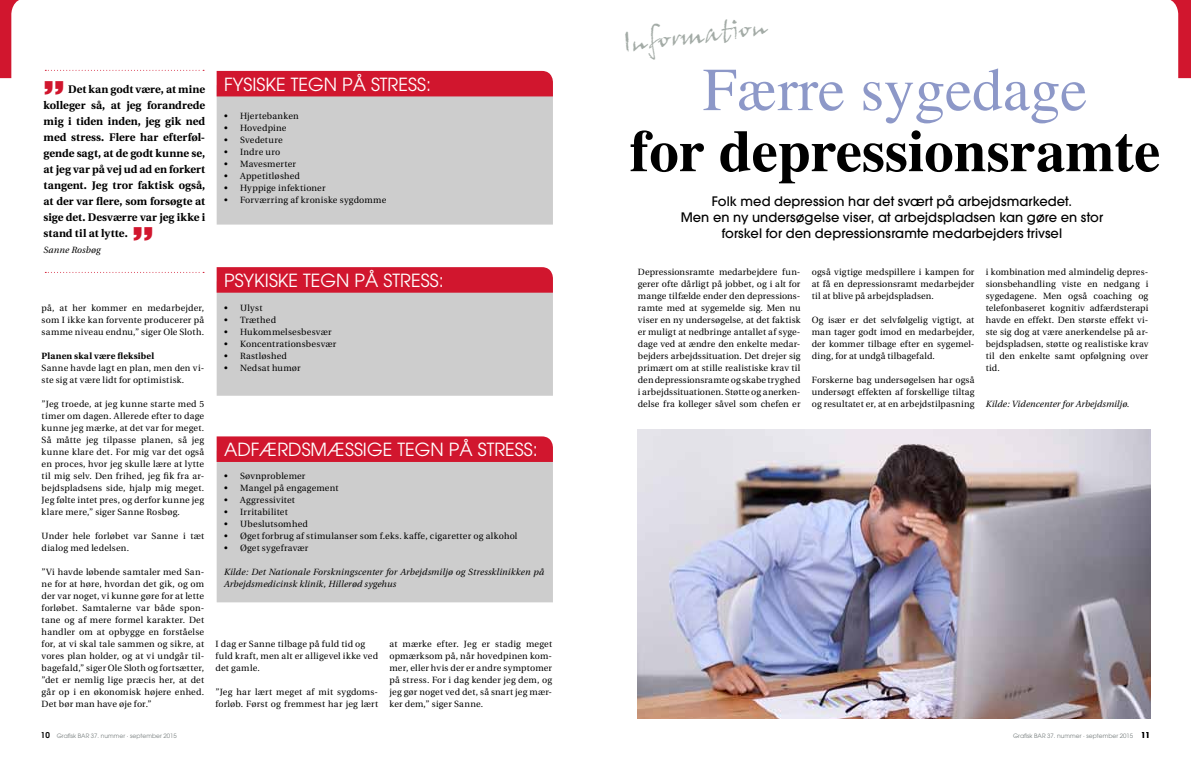
<style>
.page{position:relative;width:1191px;height:766px;background:#fff}
.page>*{position:absolute;margin:0;border:0;box-sizing:border-box;transform-origin:0 0}
.t1{font:61px "Times";color:#8d98c8}
.t2{font:700 59px "Times";color:#000}
.t3{font:700 40px "Lucida";color:#d1162e}
.t4{font:30px "John Handy Plain";color:#a3aba6;scale:.96 1}
.t5{font:18px "Avant Garde";color:#fff}
.t6{font:500 13px/16px "Avant Garde";letter-spacing:.005em;color:#000;text-align:center}
.t7{font:700 11px/16px "Utopia";letter-spacing:.005em;color:#000;text-align:justify}
.t8{font:9px/12px "Utopia";letter-spacing:.02em;color:#000;text-align:justify}
.t9{font:italic 9px/12px "Utopia";letter-spacing:.01em;color:#000}
.t10{font:700 9px "Utopia";letter-spacing:.02em;color:#000}
.t11{font:6px "Avant Garde";color:#777e7e}
.s1{font-weight:600;font-size:8px;color:#000}
</style>
<div class="page">
<svg style="left:1170px;top:0;width:21px;height:78px"></svg>
<svg style="left:0;top:0;width:19px;height:78px"></svg>
<div style="left:217px;top:96px;width:336px;height:128px;background:#cdcdcd"></div>
<div style="left:217px;top:71px;width:336px;height:25px;background:#d1162e"></div>
<img style="left:637px;top:429px;width:513px;height:289px">
<div style="left:217px;top:462px;width:336px;height:140px;background:#cdcdcd"></div>
<div style="left:217px;top:436px;width:336px;height:26px;background:#d1162e"></div>
<div style="left:217px;top:292px;width:336px;height:103px;background:#cdcdcd"></div>
<div style="left:217px;top:267px;width:336px;height:25px;background:#d1162e"></div>
<svg style="left:45px;top:70px;width:159px;height:1px"></svg>
<svg style="left:45px;top:272px;width:159px;height:1px"></svg>
<h3 class="t3" style="left:44px;top:74px;width:23px">”</h3>
<p class="t7" style="left:44px;top:82px;width:163px;text-indent:24px">Det kan godt være, at mine kolleger så, at jeg forandrede mig i tiden inden, jeg gik ned med stress. Flere har efterføl&shy;gende sagt, at de godt kunne se, at jeg var på vej ud ad en forkert tangent. Jeg tror faktisk også, at der var flere, som forsøgte at sige det. Desværre var jeg ikke i stand til at lytte.</p>
<p class="t9" style="left:44px;top:244px;width:58px">Sanne Rosbøg</p>
<h3 class="t3" style="left:132px;top:220px;width:23px">”</h3>
<p class="t8" style="left:42px;top:302px;width:164px">på, at her kommer en medarbejder, som I ikke kan forvente producerer på samme niveau endnu,” siger Ole Sloth.</p>
<p class="t10" style="left:42px;top:351px;width:114px">Planen skal være fleksibel</p>
<p class="t8" style="left:42px;top:362px;width:164px">Sanne havde lagt en plan, men den vi&shy;ste sig at være lidt for optimistisk.</p>
<p class="t8" style="left:42px;top:398px;width:164px">”Jeg troede, at jeg kunne starte med 5 timer om dagen. Allerede efter to dage kunne jeg mærke, at det var for meget.<br>Så måtte jeg tilpasse planen, så jeg kunne klare det. For mig var det også en proces, hvor jeg skulle lære at lytte til mig selv. Den frihed, jeg fik fra ar&shy;bejdspladsens side, hjalp mig meget.<br>Jeg følte intet pres, og derfor kunne jeg klare mere,” siger Sanne Rosbøg.</p>
<p class="t8" style="left:42px;top:530px;width:164px">Under hele forløbet var Sanne i tæt dialog med ledelsen.</p>
<p class="t8" style="left:42px;top:566px;width:164px">”Vi havde løbende samtaler med San&shy;ne for at høre, hvordan det gik, og om der var noget, vi kunne gøre for at lette forløbet. Samtalerne var både spon&shy;tane og af mere formel karakter. Det handler om at opbygge en forståelse for, at vi skal tale sammen og sikre, at vores plan holder, og at vi undgår til&shy;bagefald,” siger Ole Sloth og fortsætter, ”det er nemlig lige præcis her, at det går op i en økonomisk højere enhed.<br>Det bør man have øje for.”</p>
<h3 class="t5" style="left:224px;top:73px;width:209px">FYSISKE tegn på stress:</h3>
<p class="t8" style="left:224px;top:110px;width:76px">• Hjertebanken</p>
<p class="t8" style="left:224px;top:122px;width:64px">• Hovedpine</p>
<p class="t8" style="left:224px;top:134px;width:60px">• Svedeture</p>
<p class="t8" style="left:224px;top:146px;width:58px">• Indre uro</p>
<p class="t8" style="left:224px;top:158px;width:74px">• Mavesmerter</p>
<p class="t8" style="left:224px;top:170px;width:77px">• Appetitløshed</p>
<p class="t8" style="left:224px;top:182px;width:103px">• Hyppige infektioner</p>
<p class="t8" style="left:224px;top:194px;width:164px">• Forværring af kroniske sygdomme</p>
<h3 class="t5" style="left:224px;top:269px;width:221px">Psykiske tegn på stress :</h3>
<p class="t8" style="left:224px;top:302px;width:40px">• Ulyst</p>
<p class="t8" style="left:224px;top:314px;width:54px">• Træthed</p>
<p class="t8" style="left:224px;top:326px;width:109px">• Hukommelsesbesvær</p>
<p class="t8" style="left:224px;top:338px;width:114px">• Koncentrationsbesvær</p>
<p class="t8" style="left:224px;top:350px;width:64px">• Rastløshed</p>
<p class="t8" style="left:224px;top:362px;width:78px">• Nedsat humør</p>
<h3 class="t5" style="left:224px;top:439px;width:315px">Adfærdsmæssige tegn på stress:</h3>
<p class="t8" style="left:224px;top:470px;width:83px">• Søvnproblemer</p>
<p class="t8" style="left:224px;top:482px;width:116px">• Mangel på engagement</p>
<p class="t8" style="left:224px;top:494px;width:73px">• Aggressivitet</p>
<p class="t8" style="left:224px;top:506px;width:65px">• Irritabilitet</p>
<p class="t8" style="left:224px;top:518px;width:85px">• Ubeslutsomhed</p>
<p class="t8" style="left:224px;top:530px;width:295px">• Øget forbrug af stimulanser som f.eks. kaffe, cigaretter og alkohol</p>
<p class="t8" style="left:224px;top:542px;width:86px">• Øget sygefravær</p>
<p class="t9" style="left:224px;top:566px;width:321px">Kilde: Det Nationale Forskningscenter for Arbejdsmiljø og Stressklinikken på<br>Arbejdsmedicinsk klinik, Hillerød sygehus</p>
<p class="t8" style="left:215px;top:638px;width:164px;text-align:left">I dag er Sanne tilbage på fuld tid og fuld kraft, men alt er alligevel ikke ved det gamle.</p>
<p class="t8" style="left:215px;top:686px;width:164px">”Jeg har lært meget af mit sygdoms&shy;forløb. Først og fremmest har jeg lært</p>
<p class="t8" style="left:389px;top:638px;width:164px">at mærke efter. Jeg er stadig meget opmærksom på, når hovedpinen kom&shy;mer, eller hvis der er andre symptomer på stress. For i dag kender jeg dem, og jeg gør noget ved det, så snart jeg mær&shy;ker dem,” siger Sanne.</p>
<h3 class="t4" style="left:621px;top:24px;width:153px;rotate:-7deg">Information</h3>
<h1 class="t1" style="left:703px;top:33px;width:386px">Færre sygedage</h1>
<h2 class="t2" style="left:630px;top:95px;width:532px">for depressionsramte</h2>
<h3 class="t6" style="left:680px;top:193px;width:424px">Folk med depression har det svært på arbejdsmarkedet.<br>Men en ny undersøgelse viser, at arbejdspladsen kan gøre en stor forskel for den depressionsramte medarbejders trivsel</h3>
<p class="t8" style="left:638px;top:266px;width:164px">Depressionsramte medarbejdere fun&shy;gerer ofte dårligt på jobbet, og i alt for mange tilfælde ender den depressions&shy;ramte med at sygemelde sig. Men nu viser en ny undersøgelse, at det faktisk er muligt at nedbringe antallet af syge&shy;dage ved at ændre den enkelte medar&shy;bejders arbejdssituation. Det drejer sig primært om at stille realistiske krav til den depressionsramte og skabe tryghed i arbejdssituationen. Støtte og anerken&shy;delse fra kolleger såvel som chefen er</p>
<p class="t8" style="left:812px;top:266px;width:164px">også vigtige medspillere i kampen for at få en depressionsramt medarbejder til at blive på arbejdspladsen.</p>
<p class="t8" style="left:812px;top:314px;width:164px">Og især er det selvfølgelig vigtigt, at man tager godt imod en medarbejder, der kommer tilbage efter en sygemel&shy;ding, for at undgå tilbagefald.</p>
<p class="t8" style="left:812px;top:374px;width:164px">Forskerne bag undersøgelsen har også undersøgt effekten af forskellige tiltag og resultatet er, at en arbejdstilpasning</p>
<p class="t8" style="left:985px;top:266px;width:164px">i kombination med almindelig depres&shy;sionsbehandling viste en nedgang i sygedagene. Men også coaching og telefonbaseret kognitiv adfærdsterapi havde en effekt. Den største effekt vi&shy;ste sig dog at være anerkendelse på ar&shy;bejdspladsen, støtte og realistiske krav til den enkelte samt opfølgning over tid.</p>
<p class="t9" style="left:985px;top:398px;width:145px">Kilde: Videncenter for Arbejdsmiljø.</p>
<p class="t11" style="left:41px;top:732px;width:137px"><span class="s1">10</span> Grafisk BAR 37. nummer · september 2015</p>
<p class="t11" style="left:1013px;top:732px;width:138px">Grafisk BAR 37. nummer · september 2015 <span class="s1">11</span></p>
</div>
